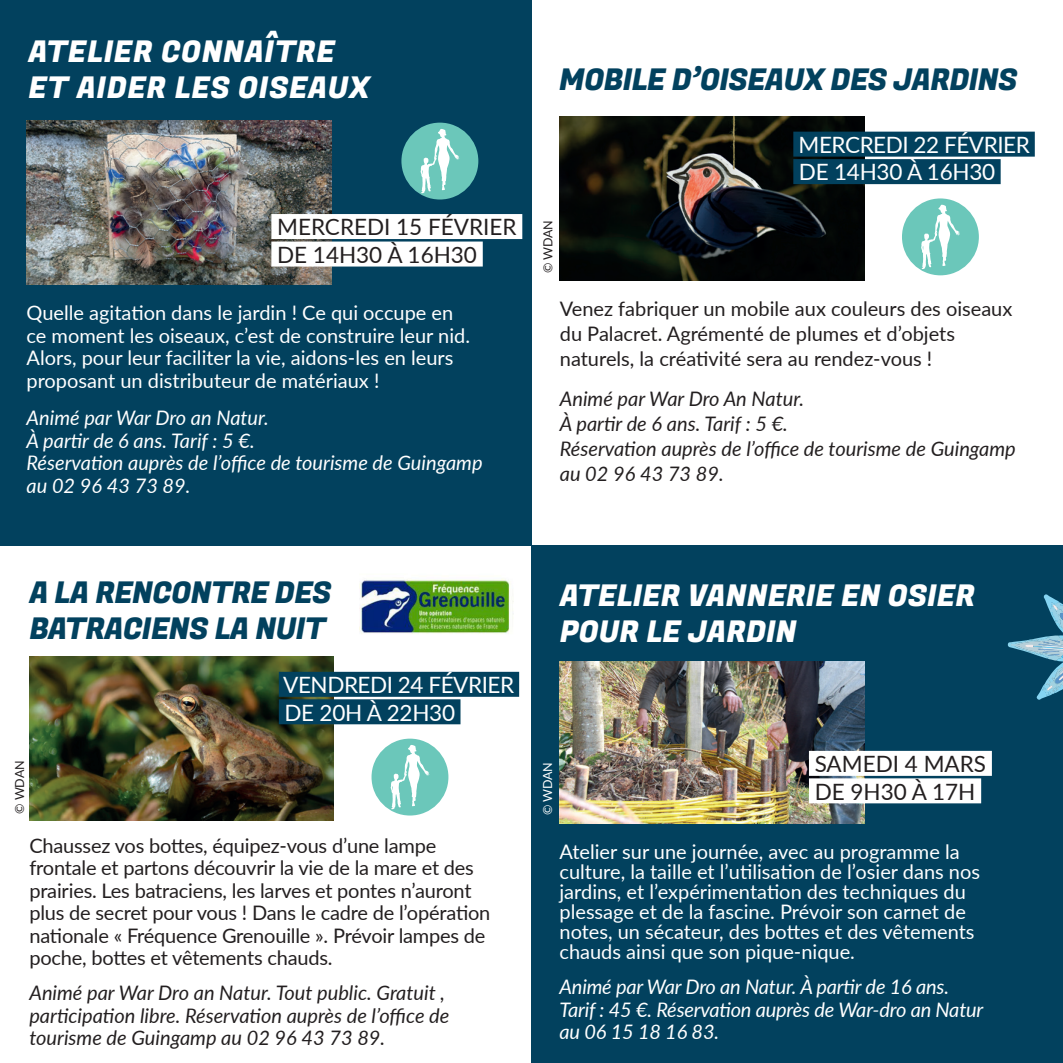
<style>
.page{position:relative;width:1063px;height:1063px;background:#fff}
.page>*{position:absolute;margin:0;border:0;box-sizing:border-box;transform-origin:0 0}
.t1{font:30px "Fugaz One";letter-spacing:-.02em;color:#02415e}
.t2{font:30px "Fugaz One";color:#fff}
.t3{font:30px "Fugaz One";letter-spacing:.02em;color:#fff}
.t4{font:22.5px "Lato";letter-spacing:-.02em;color:#fff}
.t5{font:22.5px "Lato";color:#231f20}
.t6{font:20px/20px "Lato";color:#fff}
.t7{font:20px/22.5px "Lato";letter-spacing:-.01em;color:#231f20}
.t8{font:italic 20px/22.5px "Lato";color:#231f20}
.t9{font:italic 20px/22.5px "Lato";letter-spacing:-.01em;color:#fff}
.t10{font:12.5px "Lato";letter-spacing:-.01em;color:#231f20}
.t11{font:12.5px "Lato";color:#fff}
</style>
<div class="page">
<div style="left:0;top:0;width:531px;height:546px;background:#02415e"></div>
<img style="left:27px;top:120px;width:304px;height:164px">
<img style="left:560px;top:116px;width:304px;height:164px">
<div style="left:271px;top:214px;width:251px;height:25px;background:#fff"></div>
<div style="left:271px;top:242px;width:212px;height:25px;background:#fff"></div>
<div style="left:793px;top:132px;width:242px;height:25px;background:#02415e"></div>
<div style="left:793px;top:159px;width:208px;height:25px;background:#02415e"></div>
<div style="left:902px;top:198px;width:77px;height:77px;background:#6bc7ba;border-radius:50%"></div>
<svg style="left:921px;top:205px;width:39px;height:64px"></svg>
<div style="left:531px;top:546px;width:532px;height:517px;background:#02415e"></div>
<img style="left:29px;top:657px;width:305px;height:164px">
<div style="left:279px;top:672px;width:240px;height:25px;background:#02415e"></div>
<div style="left:279px;top:699px;width:182px;height:25px;background:#02415e"></div>
<div style="left:372px;top:739px;width:76px;height:77px;background:#6bc7ba;border-radius:50%"></div>
<svg style="left:391px;top:745px;width:38px;height:64px"></svg>
<img style="left:560px;top:661px;width:304px;height:162px">
<div style="left:809px;top:751px;width:183px;height:25px;background:#fff"></div>
<div style="left:809px;top:778px;width:172px;height:25px;background:#fff"></div>
<div style="left:401px;top:123px;width:77px;height:77px;background:#6bc7ba;border-radius:50%"></div>
<svg style="left:421px;top:129px;width:38px;height:64px"></svg>
<img style="left:359px;top:578px;width:155px;height:56px">
<svg style="left:1007px;top:594px;width:56px;height:106px"></svg>
<p class="t3" style="left:28px;top:30px;width:308px">ATELIER CONNAÎTRE</p>
<p class="t3" style="left:28px;top:66px;width:343px">ET AIDER LES OISEAUX</p>
<p class="t5" style="left:277px;top:211px;width:241px">MERCREDI 15 FÉVRIER</p>
<p class="t5" style="left:277px;top:239px;width:201px">DE 14H30 À 16H30</p>
<p class="t6" style="left:27px;top:301px;width:445px;line-height:22.5px">Quelle agitation dans le jardin ! Ce qui occupe en ce moment les oiseaux, c’est de construire leur nid.<br>Alors, pour leur faciliter la vie, aidons-les en leurs proposant un distributeur de matériaux !</p>
<p class="t9" style="left:27px;top:406px;width:244px">Animé par War Dro an Natur.</p>
<p class="t9" style="left:27px;top:428px;width:230px">À partir de 6 ans. Tarif : 5 €.</p>
<p class="t9" style="left:27px;top:451px;width:457px">Réservation auprès de l’office de tourisme de Guingamp</p>
<p class="t9" style="left:27px;top:473px;width:165px">au 02 96 43 73 89.</p>
<p class="t1" style="left:559px;top:59px;width:460px">MOBILE D’OISEAUX DES JARDINS</p>
<p class="t10" style="left:539px;top:273px;width:54px;rotate:-90deg">© WDAN</p>
<p class="t4" style="left:799px;top:129px;width:233px">MERCREDI 22 FÉVRIER</p>
<p class="t4" style="left:799px;top:156px;width:198px">DE 14H30 À 16H30</p>
<p class="t7" style="left:560px;top:296px;width:454px;line-height:25px">Venez fabriquer un mobile aux couleurs des oiseaux du Palacret. Agrémenté de plumes et d’objets naturels, la créativité sera au rendez-vous !</p>
<p class="t8" style="left:560px;top:387px;width:246px">Animé par War Dro An Natur.</p>
<p class="t8" style="left:560px;top:412px;width:230px">À partir de 6 ans. Tarif : 5 €.</p>
<p class="t8" style="left:560px;top:436px;width:457px;line-height:25px">Réservation auprès de l’office de tourisme de Guingamp au 02 96 43 73 89.</p>
<p class="t1" style="left:29px;top:572px;width:304px">A LA RENCONTRE DES</p>
<p class="t1" style="left:29px;top:608px;width:298px">BATRACIENS LA NUIT</p>
<p class="t4" style="left:283px;top:669px;width:232px">VENDREDI 24 FÉVRIER</p>
<p class="t4" style="left:284px;top:696px;width:172px">DE 20H À 22H30</p>
<p class="t2" style="left:560px;top:575px;width:417px">ATELIER VANNERIE EN OSIER</p>
<p class="t2" style="left:560px;top:611px;width:238px">POUR LE JARDIN</p>
<p class="t10" style="left:11px;top:814px;width:54px;rotate:-90deg">© WDAN</p>
<p class="t5" style="left:815px;top:748px;width:173px">SAMEDI 4 MARS</p>
<p class="t11" style="left:539px;top:815px;width:54px;rotate:-90deg">© WDAN</p>
<p class="t5" style="left:815px;top:775px;width:162px">DE 9H30 À 17H</p>
<p class="t7" style="left:29px;top:833px;width:463px">Chaussez vos bottes, équipez-vous d’une lampe frontale et partons découvrir la vie de la mare et des prairies. Les batraciens, les larves et pontes n’auront plus de secret pour vous ! Dans le cadre de l’opération nationale « Fréquence Grenouille ». Prévoir lampes de poche, bottes et vêtements chauds.</p>
<p class="t8" style="left:29px;top:981px;width:422px">Animé par War Dro an Natur. Tout public. Gratuit , participation libre. Réservation auprès de l’office de tourisme de Guingamp au 02 96 43 73 89.</p>
<p class="t6" style="left:560px;top:841px;width:422px">Atelier sur une journée, avec au programme la culture, la taille et l’utilisation de l’osier dans nos jardins, et l’expérimentation des techniques du plessage et de la fascine. Prévoir son carnet de notes, un sécateur, des bottes et des vêtements chauds ainsi que son pique-nique.</p>
<p class="t9" style="left:560px;top:975px;width:425px">Animé par War Dro an Natur. À partir de 16 ans.<br>Tarif : 45 €. Réservation auprès de War-dro an Natur</p>
<p class="t9" style="left:560px;top:1020px;width:161px">au 06 15 18 16 83.</p>
</div>
